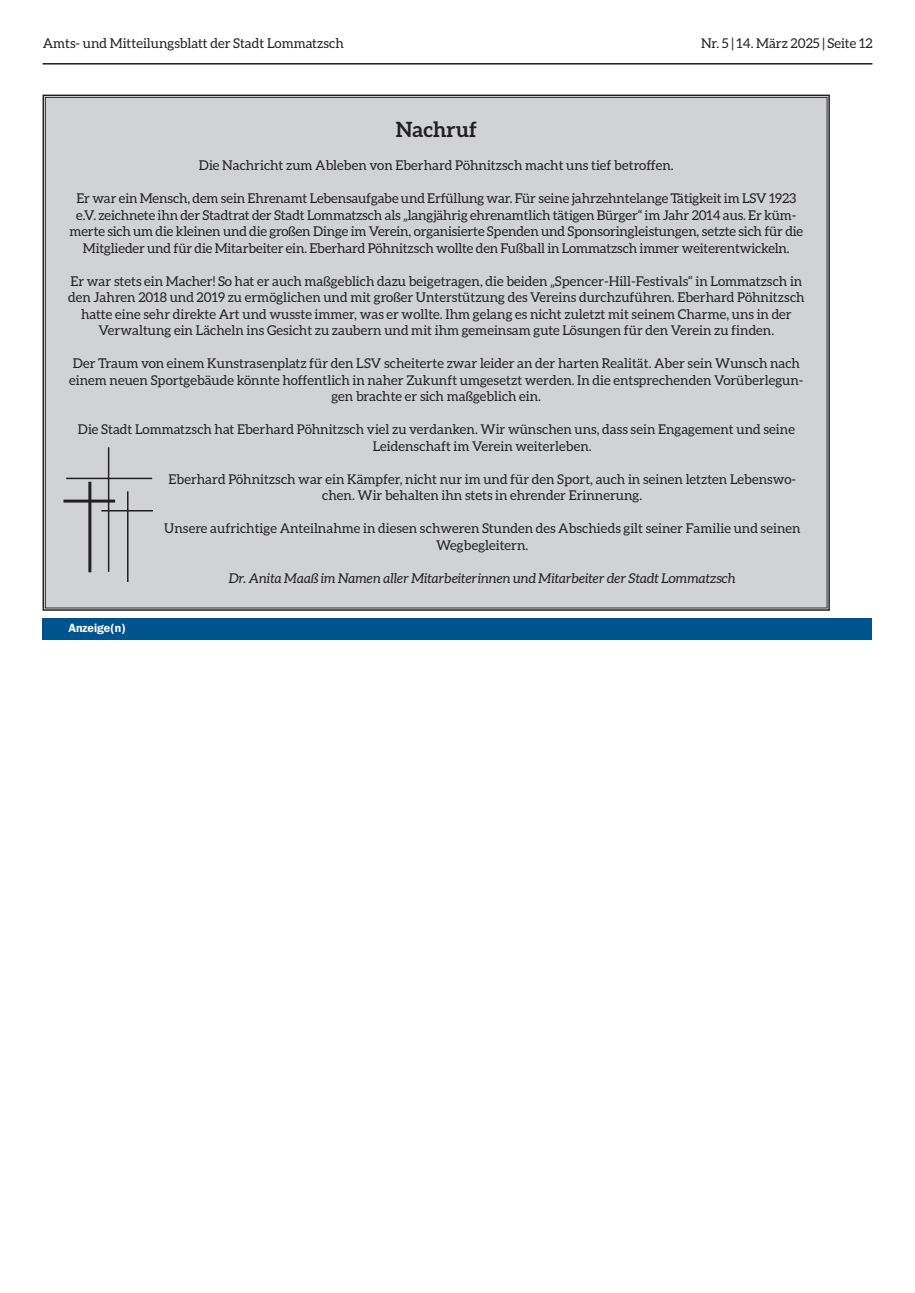
<style>
.page{position:relative;width:915px;height:1293px;background:#fff}
.page>*{position:absolute;margin:0;border:0;box-sizing:border-box;transform-origin:0 0}
.t1{font:700 21px "Aleo";color:#231f20}
.t2{font:13.5px/16.5px "Aleo";color:#231f20;text-align:center}
.t3{font:italic 13.5px "Aleo";color:#231f20}
.t4{font:600 12px "Franklin Gothic";color:#fff}
</style>
<div class="page">
<hr style="left:43px;top:63px;width:829px;height:2px;background:#231f20">
<div style="left:46px;top:98px;width:780px;height:510px;background:#d1d2d4"></div>
<hr style="left:108px;top:447px;width:1px;height:125px;background:#231f20">
<hr style="left:66px;top:478px;width:86px;height:1px;background:#231f20">
<hr style="left:88px;top:482px;width:3px;height:90px;background:#231f20">
<hr style="left:63px;top:499px;width:52px;height:3px;background:#231f20">
<hr style="left:127px;top:491px;width:1px;height:91px;background:#231f20">
<hr style="left:101px;top:510px;width:52px;height:1px;background:#231f20">
<div style="left:43px;top:618px;width:829px;height:21px;background:#00548e"></div>
<p class="t2" style="left:43px;top:36px;width:302px">Amts- und Mitteilungsblatt der Stadt Lommatzsch</p>
<p class="t2" style="left:700px;top:36px;width:173px">Nr. 5 | 14. März 2025 | Seite 12</p>
<h1 class="t1" style="left:395px;top:121px;width:83px">Nachruf</h1>
<p class="t2" style="left:199px;top:158px;width:476px">Die Nachricht zum Ableben von Eberhard Pöhnitzsch macht uns tief betroffen.</p>
<p class="t2" style="left:70px;top:191px;width:735px">Er war ein Mensch, dem sein Ehrenamt Lebensaufgabe und Erfüllung war. Für seine jahrzehntelange Tätigkeit im LSV 1923 e.V. zeichnete ihn der Stadtrat der Stadt Lommatzsch als „langjährig ehrenamtlich tätigen Bürger“ im Jahr 2014 aus. Er küm&shy;merte sich um die kleinen und die großen Dinge im Verein, organisierte Spenden und Sponsoringleistungen, setzte sich für die Mitglieder und für die Mitarbeiter ein. Eberhard Pöhnitzsch wollte den Fußball in Lommatzsch immer weiterentwickeln.</p>
<p class="t2" style="left:68px;top:273px;width:737px">Er war stets ein Macher! So hat er auch maßgeblich dazu beigetragen, die beiden „Spencer-Hill-Festivals“ in Lommatzsch in den Jahren 2018 und 2019 zu ermöglichen und mit großer Unterstützung des Vereins durchzuführen. Eberhard Pöhnitzsch hatte eine sehr direkte Art und wusste immer, was er wollte. Ihm gelang es nicht zuletzt mit seinem Charme, uns in der Verwaltung ein Lächeln ins Gesicht zu zaubern und mit ihm gemeinsam gute Lösungen für den Verein zu finden.</p>
<p class="t2" style="left:69px;top:356px;width:735px">Der Traum von einem Kunstrasenplatz für den LSV scheiterte zwar leider an der harten Realität. Aber sein Wunsch nach einem neuen Sportgebäude könnte hoffentlich in naher Zukunft umgesetzt werden. In die entsprechenden Vorüberlegun&shy;gen brachte er sich maßgeblich ein.</p>
<p class="t2" style="left:373px;top:422px;width:423px;text-align:left;text-indent:-295px">Die Stadt Lommatzsch hat Eberhard Pöhnitzsch viel zu verdanken. Wir wünschen uns, dass sein Engagement und seine<br>Leidenschaft im Verein weiterleben.</p>
<p class="t2" style="left:168px;top:471px;width:629px">Eberhard Pöhnitzsch war ein Kämpfer, nicht nur im und für den Sport, auch in seinen letzten Lebenswo&shy;chen. Wir behalten ihn stets in ehrender Erinnerung.</p>
<p class="t2" style="left:164px;top:521px;width:637px">Unsere aufrichtige Anteilnahme in diesen schweren Stunden des Abschieds gilt seiner Familie und seinen<br>Wegbegleitern.</p>
<p class="t3" style="left:229px;top:572px;width:508px">Dr. Anita Maaß im Namen aller Mitarbeiterinnen und Mitarbeiter der Stadt Lommatzsch</p>
<p class="t4" style="left:68px;top:623px;width:59px">Anzeige(n)</p>
</div>
